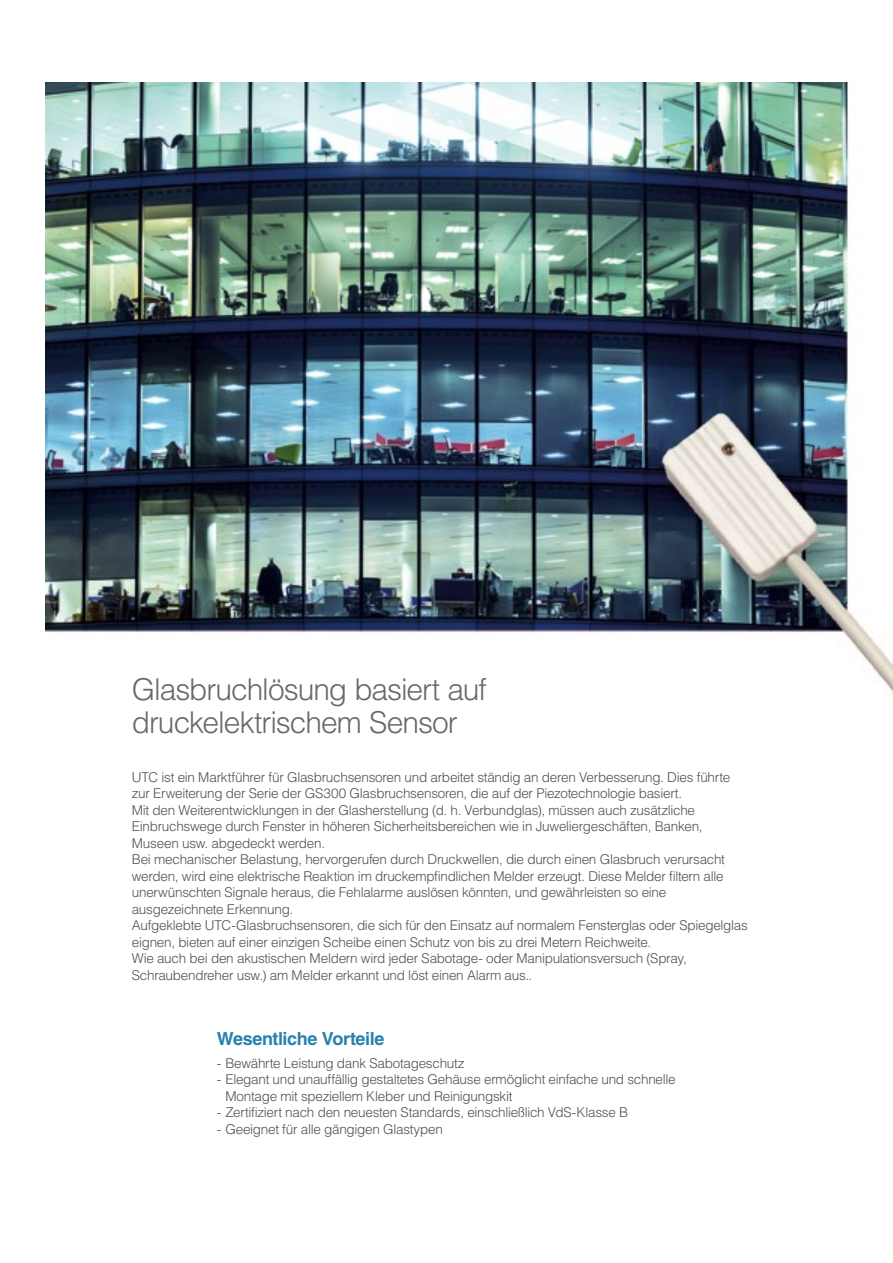
<style>
.page{position:relative;width:893px;height:1263px;background:#fff}
.page>*{position:absolute;margin:0;border:0;box-sizing:border-box;transform-origin:0 0}
.t1{font:300 30px/33px "Helvetica LT Std";letter-spacing:-.035em;color:#68676c}
.t2{font:700 18px "Helvetica LT Std";letter-spacing:-.025em;color:#2781ae}
.t3{font:300 13.5px/16.5px "Helvetica LT Std";letter-spacing:-.02em;color:#504f53}
</style>
<div class="page">
<img style="left:45px;top:82px;width:848px;height:612px">
<h1 class="t1" style="left:132px;top:672px;width:357px">Glasbruchlösung basiert auf druckelektrischem Sensor</h1>
<p class="t3" style="left:132px;top:769px;width:617px">UTC ist ein Marktführer für Glasbruchsensoren und arbeitet ständig an deren Verbesserung. Dies führte zur Erweiterung der Serie der GS300 Glasbruchsensoren, die auf der Piezotechnologie basiert.<br>Mit den Weiterentwicklungen in der Glasherstellung (d. h. Verbundglas), müssen auch zusätzliche Einbruchswege durch Fenster in höheren Sicherheitsbereichen wie in Juweliergeschäften, Banken, Museen usw. abgedeckt werden.<br>Bei mechanischer Belastung, hervorgerufen durch Druckwellen, die durch einen Glasbruch verursacht werden, wird eine elektrische Reaktion im druckempfindlichen Melder erzeugt. Diese Melder filtern alle unerwünschten Signale heraus, die Fehlalarme auslösen könnten, und gewährleisten so eine ausgezeichnete Erkennung.<br>Aufgeklebte UTC-Glasbruchsensoren, die sich für den Einsatz auf normalem Fensterglas oder Spiegelglas eignen, bieten auf einer einzigen Scheibe einen Schutz von bis zu drei Metern Reichweite.<br>Wie auch bei den akustischen Meldern wird jeder Sabotage- oder Manipulationsversuch (Spray, Schraubendreher usw.) am Melder erkannt und löst einen Alarm aus..</p>
<h2 class="t2" style="left:217px;top:1028px;width:169px">Wesentliche Vorteile</h2>
<p class="t3" style="left:217px;top:1055px;width:249px">- Bewährte Leistung dank Sabotageschutz</p>
<p class="t3" style="left:225px;top:1071px;width:452px;text-indent:-9px">- Elegant und unauffällig gestaltetes Gehäuse ermöglicht einfache und schnelle<br>Montage mit speziellem Kleber und Reinigungskit</p>
<p class="t3" style="left:217px;top:1104px;width:413px">- Zertifiziert nach den neuesten Standards, einschließlich VdS-Klasse B</p>
<p class="t3" style="left:217px;top:1120px;width:228px">- Geeignet für alle gängigen Glastypen</p>
</div>
